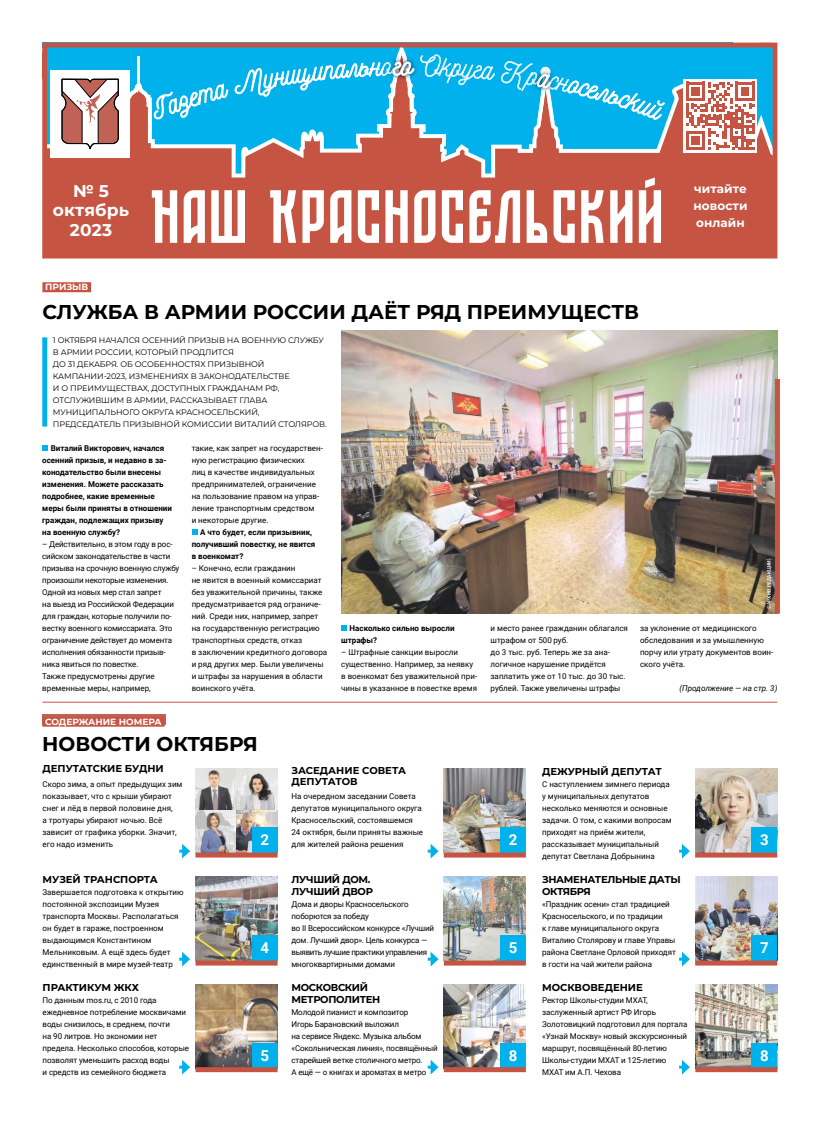
<style>
.page{position:relative;width:820px;height:1134px;background:#fff}
.page>*{position:absolute;margin:0;border:0;box-sizing:border-box;transform-origin:0 0}
.t1{font:700 20px "Montserrat";color:#000}
.t2{font:700 17px/19.5px "Montserrat";letter-spacing:.01em;color:#fff;text-align:center}
.t3{font:700 15px "Roboto";color:#fff}
.t4{font:700 12px/17px "Montserrat";letter-spacing:.01em;color:#fff;text-align:justify}
.t5{font:700 10px/12px "Montserrat";letter-spacing:-.025em;color:#000}
.t6{font:700 10px/11px "Montserrat";color:#000}
.t7{font:700 10px "Montserrat";letter-spacing:-.005em;color:#000}
.t8{font:700 9px "Montserrat";color:#fff}
.t9{font:8px/12px "Roboto";color:#000}
.t10{font:8px/12px "Roboto";letter-spacing:-.02em;color:#000}
.t11{font:8px/12px "Montserrat";letter-spacing:-.01em;color:#000}
.t12{font:700 8px/12px "Roboto";color:#000}
.t13{font:italic 8px "Roboto";color:#000}
.t14{font:500 5px "Roboto";color:#fff}
</style>
<div class="page">
<img style="left:196px;top:768px;width:81px;height:84px">
<svg style="left:42px;top:445px;width:6px;height:5px"></svg>
<svg style="left:192px;top:529px;width:5px;height:5px"></svg>
<svg style="left:341px;top:625px;width:6px;height:5px"></svg>
<div style="left:42px;top:282px;width:49px;height:10px;background:#c65442"></div>
<svg style="left:42px;top:43px;width:735px;height:216px;fill:#c65442"></svg>
<img style="left:412px;top:57px;width:8px;height:36px">
<img style="left:390px;top:57px;width:22px;height:5px">
<svg style="left:234px;top:62px;width:180px;height:35px"></svg>
<svg style="left:62px;top:79px;width:56px;height:71px"></svg>
<div style="left:42px;top:714px;width:124px;height:11px;background:#c25d50"></div>
<div style="left:42px;top:717px;width:122px;height:10px;background:#c65442"></div>
<div style="left:252px;top:827px;width:25px;height:25px;background:#00b1eb"></div>
<img style="left:195px;top:876px;width:82px;height:84px">
<div style="left:252px;top:935px;width:25px;height:25px;background:#00b1eb"></div>
<img style="left:195px;top:984px;width:82px;height:83px">
<div style="left:252px;top:1043px;width:25px;height:25px;background:#00b1eb"></div>
<hr style="left:43px;top:702px;width:734px;height:1px;background:#c65442">
<svg style="left:179px;top:844px;width:11px;height:14px"></svg>
<svg style="left:427px;top:844px;width:11px;height:14px"></svg>
<svg style="left:679px;top:844px;width:10px;height:14px"></svg>
<svg style="left:179px;top:952px;width:11px;height:14px"></svg>
<svg style="left:427px;top:952px;width:11px;height:14px"></svg>
<svg style="left:679px;top:952px;width:10px;height:14px"></svg>
<svg style="left:179px;top:1060px;width:11px;height:14px"></svg>
<svg style="left:427px;top:1060px;width:11px;height:14px"></svg>
<svg style="left:679px;top:1060px;width:10px;height:14px"></svg>
<img style="left:443px;top:768px;width:82px;height:84px">
<img style="left:695px;top:768px;width:82px;height:84px">
<div style="left:500px;top:827px;width:25px;height:25px;background:#00b1eb"></div>
<div style="left:751px;top:827px;width:26px;height:25px;background:#00b1eb"></div>
<img style="left:443px;top:876px;width:82px;height:84px">
<img style="left:695px;top:876px;width:82px;height:84px">
<div style="left:500px;top:935px;width:25px;height:25px;background:#00b1eb"></div>
<div style="left:751px;top:935px;width:26px;height:25px;background:#00b1eb"></div>
<img style="left:443px;top:984px;width:82px;height:83px">
<img style="left:695px;top:984px;width:82px;height:83px">
<div style="left:500px;top:1043px;width:25px;height:25px;background:#00b1eb"></div>
<div style="left:751px;top:1043px;width:26px;height:25px;background:#00b1eb"></div>
<div style="left:443px;top:1067px;width:82px;height:5px;background:#c65442"></div>
<div style="left:195px;top:1067px;width:82px;height:5px;background:#c65442"></div>
<div style="left:695px;top:1067px;width:82px;height:5px;background:#c65442"></div>
<div style="left:443px;top:960px;width:82px;height:5px;background:#c65442"></div>
<div style="left:443px;top:852px;width:82px;height:5px;background:#c65442"></div>
<div style="left:695px;top:960px;width:82px;height:5px;background:#c65442"></div>
<div style="left:695px;top:852px;width:82px;height:5px;background:#c65442"></div>
<div style="left:195px;top:960px;width:82px;height:5px;background:#c65442"></div>
<div style="left:195px;top:852px;width:82px;height:5px;background:#c65442"></div>
<div style="left:42px;top:337px;width:5px;height:89px;background:#00b1eb"></div>
<img style="left:342px;top:330px;width:435px;height:284px">
<svg style="left:683px;top:79px;width:73px;height:73px"></svg>
<svg style="left:420px;top:55px;width:334px;height:95px;background:#46b1d7"></svg>
<div style="left:774px;top:379px;width:5px;height:235px;background:#c65442"></div>
<h2 class="t2" style="left:53px;top:181px;width:78px">№ 5 октябрь<br>2023</h2>
<h3 class="t4" style="left:693px;top:180px;width:56px">читайте новости онлайн</h3>
<p class="t8" style="left:45px;top:281px;width:44px">ПРИЗЫВ</p>
<h1 class="t1" style="left:42px;top:298px;width:598px">СЛУЖБА В АРМИИ РОССИИ ДАЁТ РЯД ПРЕИМУЩЕСТВ</h1>
<p class="t11" style="left:53px;top:333px;width:275px">1 ОКТЯБРЯ НАЧАЛСЯ ОСЕННИЙ ПРИЗЫВ НА ВОЕННУЮ СЛУЖБУ В АРМИИ РОССИИ, КОТОРЫЙ ПРОДЛИТСЯ<br>ДО 31 ДЕКАБРЯ. ОБ ОСОБЕННОСТЯХ ПРИЗЫВНОЙ КАМПАНИИ-2023, ИЗМЕНЕНИЯХ В ЗАКОНОДАТЕЛЬСТВЕ<br>И О ПРЕИМУЩЕСТВАХ, ДОСТУПНЫХ ГРАЖДАНАМ РФ, ОТСЛУЖИВШИМ В АРМИИ, РАССКАЗЫВАЕТ ГЛАВА МУНИЦИПАЛЬНОГО ОКРУГА КРАСНОСЕЛЬСКИЙ, ПРЕДСЕДАТЕЛЬ ПРИЗЫВНОЙ КОМИССИИ ВИТАЛИЙ СТОЛЯРОВ.</p>
<p class="t12" style="left:42px;top:441px;width:131px;text-indent:8px">Виталий Викторович, начался осенний призыв, и недавно в за&shy;конодательство были внесены изменения. Можете рассказать подробнее, какие временные меры были приняты в отношении граждан, подлежащих призыву на военную службу?</p>
<p class="t10" style="left:42px;top:537px;width:139px">– Действительно, в этом году в рос&shy;сийском законодательстве в части призыва на срочную военную службу произошли некоторые изменения.<br>Одной из новых мер стал запрет<br>на выезд из Российской Федерации для граждан, которые получили по&shy;вестку военного комиссариата. Это ограничение действует до момента исполнения обязанности призыв&shy;ника явиться по повестке.<br>Также предусмотрены другие временные меры, например,</p>
<p class="t9" style="left:192px;top:441px;width:133px">такие, как запрет на государствен&shy;ную регистрацию физических<br>лиц в качестве индивидуальных предпринимателей, ограничение на пользование правом на управ&shy;ление транспортным средством<br>и некоторые другие.</p>
<p class="t12" style="left:192px;top:525px;width:125px;text-indent:8px">А что будет, если призывник, получивший повестку, не явится в военкомат?</p>
<p class="t9" style="left:192px;top:561px;width:137px">– Конечно, если гражданин<br>не явится в военный комиссариат без уважительной причины, также предусматривается ряд ограниче&shy;ний. Среди них, например, запрет на государственную регистрацию транспортных средств, отказ<br>в заключении кредитного договора и ряд других мер. Были увеличены и штрафы за нарушения в области воинского учёта.</p>
<p class="t8" style="left:45px;top:716px;width:118px">СОДЕРЖАНИЕ НОМЕРА</p>
<h1 class="t1" style="left:42px;top:730px;width:217px">НОВОСТИ ОКТЯБРЯ</h1>
<p class="t12" style="left:341px;top:621px;width:115px;text-indent:8px">Насколько сильно выросли штрафы?</p>
<p class="t9" style="left:341px;top:645px;width:137px">– Штрафные санкции выросли существенно. Например, за неявку в военкомат без уважительной при&shy;чины в указанное в повестке время</p>
<p class="t7" style="left:43px;top:762px;width:123px">ДЕПУТАТСКИЕ БУДНИ</p>
<p class="t9" style="left:43px;top:777px;width:141px">Скоро зима, а опыт предыдущих зим показывает, что с крыши убирают снег и лёд в первой половине дня,<br>а тротуары убирают ночью. Всё зависит от графика уборки. Значит, его надо изменить</p>
<p class="t6" style="left:43px;top:873px;width:117px">МУЗЕЙ ТРАНСПОРТА</p>
<p class="t9" style="left:43px;top:885px;width:143px">Завершается подготовка к открытию постоянной экспозиции Музея транспорта Москвы. Располагаться он будет в гараже, построенном выдающимся Константином<br>Мельниковым. А ещё здесь будет единственный в мире музей-театр</p>
<p class="t5" style="left:43px;top:981px;width:98px">ПРАКТИКУМ ЖКХ</p>
<p class="t9" style="left:43px;top:993px;width:148px">По данным mos.ru, c 2010 года ежедневное потребление москвичами воды снизилось, в среднем, почти<br>на 90 литров. Но экономии нет предела. Несколько способов, которые позволят уменьшить расход воды<br>и средств из семейного бюджета</p>
<h3 class="t3" style="left:260px;top:831px;width:10px">2</h3>
<h3 class="t3" style="left:260px;top:939px;width:10px">4</h3>
<h3 class="t3" style="left:260px;top:1047px;width:10px">5</h3>
<p class="t6" style="left:291px;top:765px;width:116px">ЗАСЕДАНИЕ СОВЕТА<br>ДЕПУТАТОВ</p>
<p class="t9" style="left:291px;top:789px;width:133px">На очередном заседании Совета депутатов муниципального округа<br>Красносельский, состоявшемся<br>24 октября, были приняты важные для жителей района решения</p>
<p class="t5" style="left:291px;top:873px;width:83px">ЛУЧШИЙ ДОМ.<br>ЛУЧШИЙ ДВОР</p>
<p class="t10" style="left:291px;top:897px;width:144px">Дома и дворы Красносельского поборются за победу<br>во II Всероссийском конкурсе «Лучший дом. Лучший двор». Цель конкурса — выявить лучшие практики управления многоквартирными домами</p>
<p class="t5" style="left:291px;top:981px;width:90px">МОСКОВСКИЙ<br>МЕТРОПОЛИТЕН</p>
<p class="t10" style="left:291px;top:1005px;width:148px">Молодой пианист и композитор<br>Игорь Барановский выложил<br>на сервисе Яндекс. Музыка альбом «Сокольническая линия», посвящённый старейшей ветке столичного метро.<br>А ещё — о книгах и ароматах в метро</p>
<p class="t14" style="left:765px;top:609px;width:50px;rotate:-90deg">©АРХИВ РЕДАКЦИИ</p>
<p class="t9" style="left:490px;top:621px;width:139px">и место ранее гражданин облагался штрафом от 500 руб.<br>до 3 тыс. руб. Теперь же за ана&shy;логичное нарушение придётся заплатить уже от 10 тыс. до 30 тыс. рублей. Также увеличены штрафы</p>
<p class="t9" style="left:639px;top:621px;width:135px">за уклонение от медицинского обследования и за умышленную порчу или утрату документов воин&shy;ского учёта.</p>
<p class="t13" style="left:679px;top:682px;width:99px">(Продолжение — на стр. 3)</p>
<p class="t7" style="left:542px;top:764px;width:121px">ДЕЖУРНЫЙ ДЕПУТАТ</p>
<p class="t9" style="left:542px;top:777px;width:131px">С наступлением зимнего периода у муниципальных депутатов несколько меняются и основные задачи. О том, с какими вопросам приходят на приём жители, рассказывает муниципальный депутат Светлана Добрынина</p>
<p class="t5" style="left:542px;top:873px;width:140px">ЗНАМЕНАТЕЛЬНЫЕ ДАТЫ<br>ОКТЯБРЯ</p>
<p class="t9" style="left:542px;top:897px;width:135px">«Праздник осени» стал традицией<br>Красносельского, и по традиции<br>к главе муниципального округа<br>Виталию Столярову и главе Управы района Светлане Орловой приходят в гости на чай жители района</p>
<p class="t6" style="left:542px;top:981px;width:102px">МОСКВОВЕДЕНИЕ</p>
<p class="t9" style="left:542px;top:993px;width:147px">Ректор Школы-студии МХАТ, заслуженный артист РФ Игорь<br>Золотовицкий подготовил для портала «Узнай Москву» новый экскурсионный маршрут, посвящённый 80-летию<br>Школы-студии МХАТ и 125-летию<br>МХАТ им А.П. Чехова</p>
<h3 class="t3" style="left:508px;top:831px;width:10px">2</h3>
<h3 class="t3" style="left:760px;top:831px;width:10px">3</h3>
<h3 class="t3" style="left:508px;top:939px;width:10px">5</h3>
<h3 class="t3" style="left:760px;top:939px;width:10px">7</h3>
<h3 class="t3" style="left:508px;top:1047px;width:10px">8</h3>
<h3 class="t3" style="left:760px;top:1047px;width:10px">8</h3>
</div>
